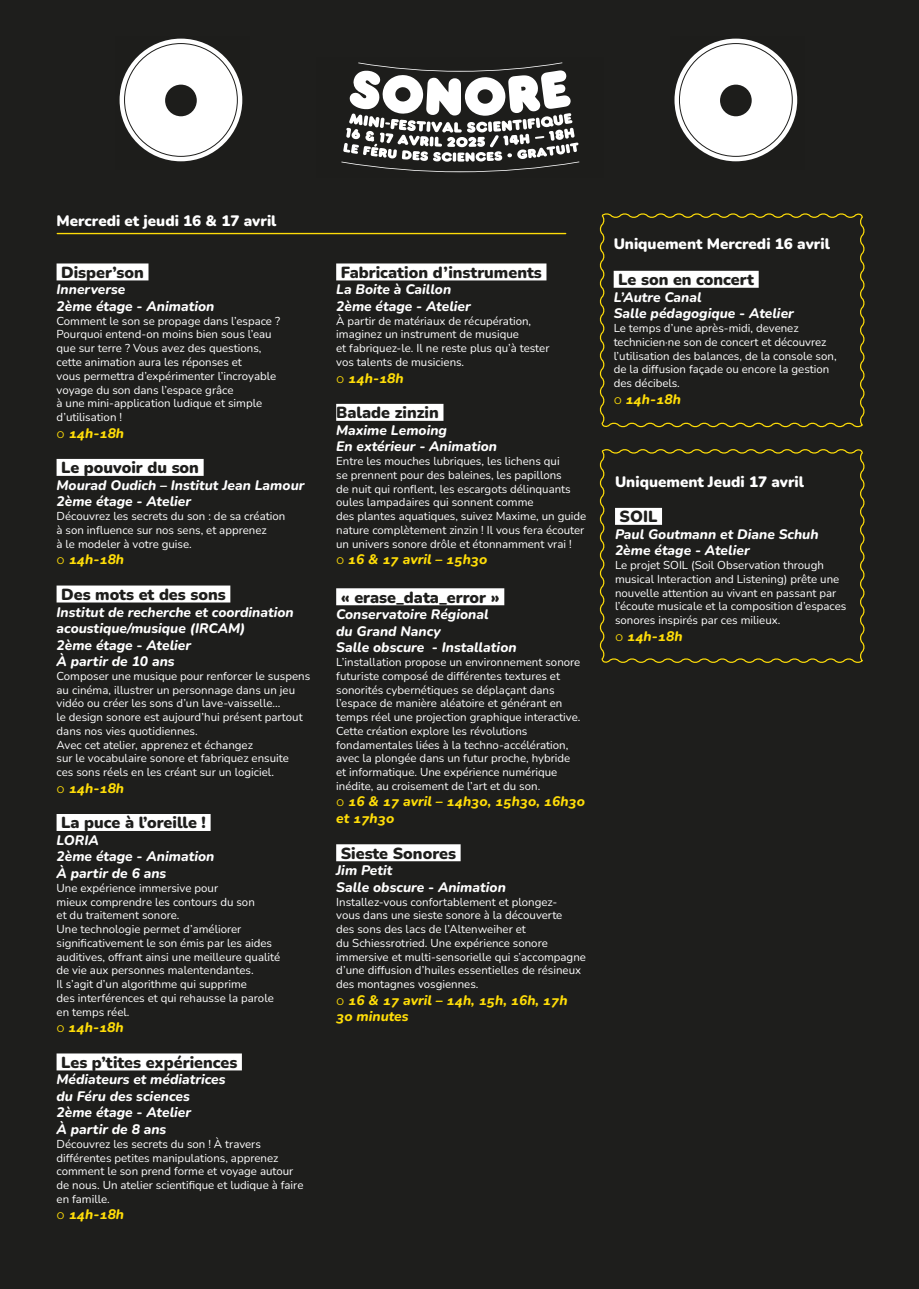
<style>
.page{position:relative;width:919px;height:1289px;background:#fff}
.page>*{position:absolute;margin:0;border:0;box-sizing:border-box;transform-origin:0 0}
.titre{font:900 16.05px "Nunito";color:#1e1e1c}
.date_en_paragraphe_-_jaune{font:900 16.05px "Nunito";color:#1e1e1c}
.DATE{font:900 15px "Nunito";color:#fff}
.Spec{font:italic 800 13.8px/16.5px "Nunito";color:#fff}
.date_en_paragraphe_-_jaune-2{font:italic 800 13.8px/16.5px "Nunito";color:#ffdd08}
.description{font:11.4px/13.8px "Nunito";color:#fff}
.s1{font-weight:300;font-style:normal}
</style>
<div class="page">
<div style="left:0;top:0;width:918px;height:1288px;background:#1e1e1c"></div>
<svg style="left:341px;top:62px;width:238px;height:111px"></svg>
<div style="left:120px;top:39px;width:122px;height:122px;background:#fff;border-radius:50%"></div>
<svg style="left:124px;top:43px;width:114px;height:114px"></svg>
<div style="left:674px;top:39px;width:123px;height:122px;background:#fff;border-radius:50%"></div>
<svg style="left:679px;top:43px;width:113px;height:114px"></svg>
<svg style="left:599px;top:449px;width:266px;height:214px"></svg>
<div style="left:57px;top:263px;width:91px;height:17px;background:#fff"></div>
<div style="left:57px;top:459px;width:147px;height:17px;background:#fff"></div>
<div style="left:57px;top:585px;width:173px;height:17px;background:#fff"></div>
<div style="left:57px;top:814px;width:153px;height:17px;background:#fff"></div>
<div style="left:57px;top:1053px;width:185px;height:17px;background:#fff"></div>
<div style="left:336px;top:263px;width:210px;height:17px;background:#fff"></div>
<div style="left:336px;top:404px;width:107px;height:17px;background:#fff"></div>
<div style="left:336px;top:588px;width:168px;height:17px;background:#fff"></div>
<div style="left:336px;top:844px;width:124px;height:17px;background:#fff"></div>
<hr style="left:57px;top:233px;width:508px;height:1px;background:#ffdd08">
<div style="left:615px;top:508px;width:47px;height:17px;background:#fff"></div>
<svg style="left:599px;top:213px;width:266px;height:215px"></svg>
<p class="DATE" style="left:57px;top:210px;width:221px">Mercredi et jeudi 16 &amp; 17 avril</p>
<p class="titre" style="left:61px;top:261px;width:84px">Disper’son</p>
<p class="Spec" style="left:57px;top:281px;width:70px">Innerverse</p>
<p class="Spec" style="left:57px;top:297px;width:159px">2ème étage - Animation</p>
<p class="description" style="left:57px;top:313px;width:225px">Comment le son se propage dans l’espace ?<br>Pourquoi entend-on moins bien sous l’eau que sur terre ? Vous avez des questions, cette animation aura les réponses et<br>vous permettra d’expérimenter l’incroyable voyage du son dans l’espace grâce<br>à une mini‑application ludique et simple d’utilisation !</p>
<p class="date_en_paragraphe_-_jaune-2" style="left:57px;top:424px;width:69px"><span class="s1">0</span> 14h-18h</p>
<p class="titre" style="left:61px;top:456px;width:139px">Le pouvoir du son</p>
<p class="Spec" style="left:57px;top:476px;width:249px">Mourad Oudich – Institut Jean Lamour</p>
<p class="Spec" style="left:57px;top:493px;width:136px">2ème étage - Atelier</p>
<p class="description" style="left:57px;top:509px;width:230px">Découvrez les secrets du son : de sa création à son influence sur nos sens, et apprenez<br>à le modeler à votre guise.</p>
<p class="date_en_paragraphe_-_jaune-2" style="left:57px;top:550px;width:69px"><span class="s1">0</span> 14h-18h</p>
<p class="titre" style="left:61px;top:583px;width:166px">Des mots et des sons</p>
<p class="Spec" style="left:57px;top:603px;width:239px">Institut de recherche et coordination acoustique/musique (IRCAM)</p>
<p class="Spec" style="left:57px;top:636px;width:136px">2ème étage - Atelier</p>
<p class="Spec" style="left:57px;top:652px;width:120px">À partir de 10 ans</p>
<p class="description" style="left:57px;top:668px;width:255px">Composer une musique pour renforcer le suspens au cinéma, illustrer un personnage dans un jeu vidéo ou créer les sons d’un lave‑vaisselle...<br>le design sonore est aujourd’hui présent partout dans nos vies quotidiennes.<br>Avec cet atelier, apprenez et échangez<br>sur le vocabulaire sonore et fabriquez ensuite<br>ces sons réels en les créant sur un logiciel.</p>
<p class="date_en_paragraphe_-_jaune-2" style="left:57px;top:779px;width:69px"><span class="s1">0</span> 14h-18h</p>
<p class="titre" style="left:61px;top:811px;width:146px">La puce à l’oreille !</p>
<p class="Spec" style="left:57px;top:831px;width:44px">LORIA</p>
<p class="Spec" style="left:57px;top:847px;width:159px">2ème étage - Animation</p>
<p class="Spec" style="left:57px;top:864px;width:111px">À partir de 6 ans</p>
<p class="description" style="left:57px;top:880px;width:200px">Une expérience immersive pour<br>mieux comprendre les contours du son et du traitement sonore.</p>
<p class="description" style="left:57px;top:921px;width:225px">Une technologie permet d’améliorer significativement le son émis par les aides auditives, offrant ainsi une meilleure qualité de vie aux personnes malentendantes.<br>Il s’agit d’un algorithme qui supprime<br>des interférences et qui rehausse la parole en temps réel.</p>
<p class="date_en_paragraphe_-_jaune-2" style="left:57px;top:1018px;width:69px"><span class="s1">0</span> 14h-18h</p>
<p class="titre" style="left:61px;top:1050px;width:178px">Les p’tites expériences</p>
<p class="Spec" style="left:57px;top:1070px;width:170px">Médiateurs et médiatrices du Féru des sciences</p>
<p class="Spec" style="left:57px;top:1103px;width:136px">2ème étage - Atelier</p>
<p class="Spec" style="left:57px;top:1120px;width:111px">À partir de 8 ans</p>
<p class="description" style="left:57px;top:1136px;width:248px">Découvrez les secrets du son ! À travers différentes petites manipulations, apprenez comment le son prend forme et voyage autour de nous. Un atelier scientifique et ludique à faire en famille.</p>
<p class="date_en_paragraphe_-_jaune-2" style="left:57px;top:1205px;width:69px"><span class="s1">0</span> 14h-18h</p>
<p class="titre" style="left:341px;top:261px;width:202px">Fabrication d’instruments</p>
<p class="Spec" style="left:336px;top:281px;width:116px">La Boite à Caillon</p>
<p class="Spec" style="left:336px;top:297px;width:136px">2ème étage - Atelier</p>
<p class="description" style="left:336px;top:313px;width:215px">À partir de matériaux de récupération, imaginez un instrument de musique<br>et fabriquez‑le. Il ne reste plus qu’à tester vos talents de musiciens.</p>
<p class="date_en_paragraphe_-_jaune-2" style="left:336px;top:369px;width:69px"><span class="s1">0</span> 14h-18h</p>
<p class="titre" style="left:336px;top:401px;width:104px">Balade zinzin</p>
<p class="Spec" style="left:336px;top:421px;width:112px">Maxime Lemoing</p>
<p class="Spec" style="left:336px;top:438px;width:162px">En extérieur - Animation</p>
<p class="description" style="left:336px;top:454px;width:251px">Entre les mouches lubriques, les lichens qui<br>se prennent pour des baleines, les papillons<br>de nuit qui ronflent, les escargots délinquants oules lampadaires qui sonnent comme<br>des plantes aquatiques, suivez Maxime, un guide nature complètement zinzin ! Il vous fera écouter un univers sonore drôle et étonnamment vrai !</p>
<p class="date_en_paragraphe_-_jaune-2" style="left:336px;top:550px;width:153px"><span class="s1">0</span> 16 &amp; 17 avril – 15h30</p>
<p class="date_en_paragraphe_-_jaune" style="left:341px;top:585px;width:160px">« erase_data_error »</p>
<p class="Spec" style="left:336px;top:605px;width:154px">Conservatoire Régional du Grand Nancy</p>
<p class="Spec" style="left:336px;top:638px;width:182px">Salle obscure - Installation</p>
<p class="description" style="left:336px;top:654px;width:246px">L’installation propose un environnement sonore futuriste composé de différentes textures et sonorités cybernétiques se déplaçant dans l’espace de manière aléatoire et générant en temps réel une projection graphique interactive.<br>Cette création explore les révolutions fondamentales liées à la techno-accélération, avec la plongée dans un futur proche, hybride et informatique. Une expérience numérique inédite, au croisement de l’art et du son.</p>
<p class="date_en_paragraphe_-_jaune-2" style="left:336px;top:792px;width:250px"><span class="s1">0</span> 16 &amp; 17 avril – 14h30, 15h30, 16h30 et 17h30</p>
<p class="titre" style="left:341px;top:841px;width:117px">Sieste Sonores</p>
<p class="Spec" style="left:336px;top:861px;width:58px">Jim Petit</p>
<p class="Spec" style="left:336px;top:878px;width:171px">Salle obscure - Animation</p>
<p class="description" style="left:336px;top:894px;width:251px">Installez-vous confortablement et plongez-<br>vous dans une sieste sonore à la découverte<br>des sons des lacs de l’Altenweiher et<br>du Schiessrotried. Une expérience sonore immersive et multi‑sensorielle qui s’accompagne d’une diffusion d’huiles essentielles de résineux des montagnes vosgiennes.</p>
<p class="date_en_paragraphe_-_jaune-2" style="left:336px;top:990px;width:233px"><span class="s1">0</span> 16 &amp; 17 avril – 14h, 15h, 16h, 17h</p>
<p class="date_en_paragraphe_-_jaune-2" style="left:336px;top:1007px;width:74px">30 minutes</p>
<p class="DATE" style="left:613px;top:233px;width:218px">Uniquement Mercredi 16 avril</p>
<p class="titre" style="left:618px;top:268px;width:137px">Le son en concert</p>
<p class="Spec" style="left:613px;top:288px;width:89px">L’Autre Canal</p>
<p class="Spec" style="left:613px;top:304px;width:182px">Salle pédagogique - Atelier</p>
<p class="description" style="left:613px;top:321px;width:224px">Le temps d’une après-midi, devenez technicien·ne son de concert et découvrez l’utilisation des balances, de la console son, de la diffusion façade ou encore la gestion des décibels.</p>
<p class="date_en_paragraphe_-_jaune-2" style="left:613px;top:390px;width:69px"><span class="s1">0</span> 14h-18h</p>
<p class="DATE" style="left:615px;top:470px;width:190px">Uniquement Jeudi 17 avril</p>
<p class="titre" style="left:619px;top:505px;width:39px">SOIL</p>
<p class="Spec" style="left:615px;top:525px;width:205px">Paul Goutmann et Diane Schuh</p>
<p class="Spec" style="left:615px;top:541px;width:136px">2ème étage - Atelier</p>
<p class="description" style="left:615px;top:558px;width:233px">Le projet SOIL (Soil Observation through musical Interaction and Listening) prête une nouvelle attention au vivant en passant par l’écoute musicale et la composition d’espaces sonores inspirés par ces milieux.</p>
<p class="date_en_paragraphe_-_jaune-2" style="left:615px;top:627px;width:69px"><span class="s1">0</span> 14h-18h</p>
</div>
